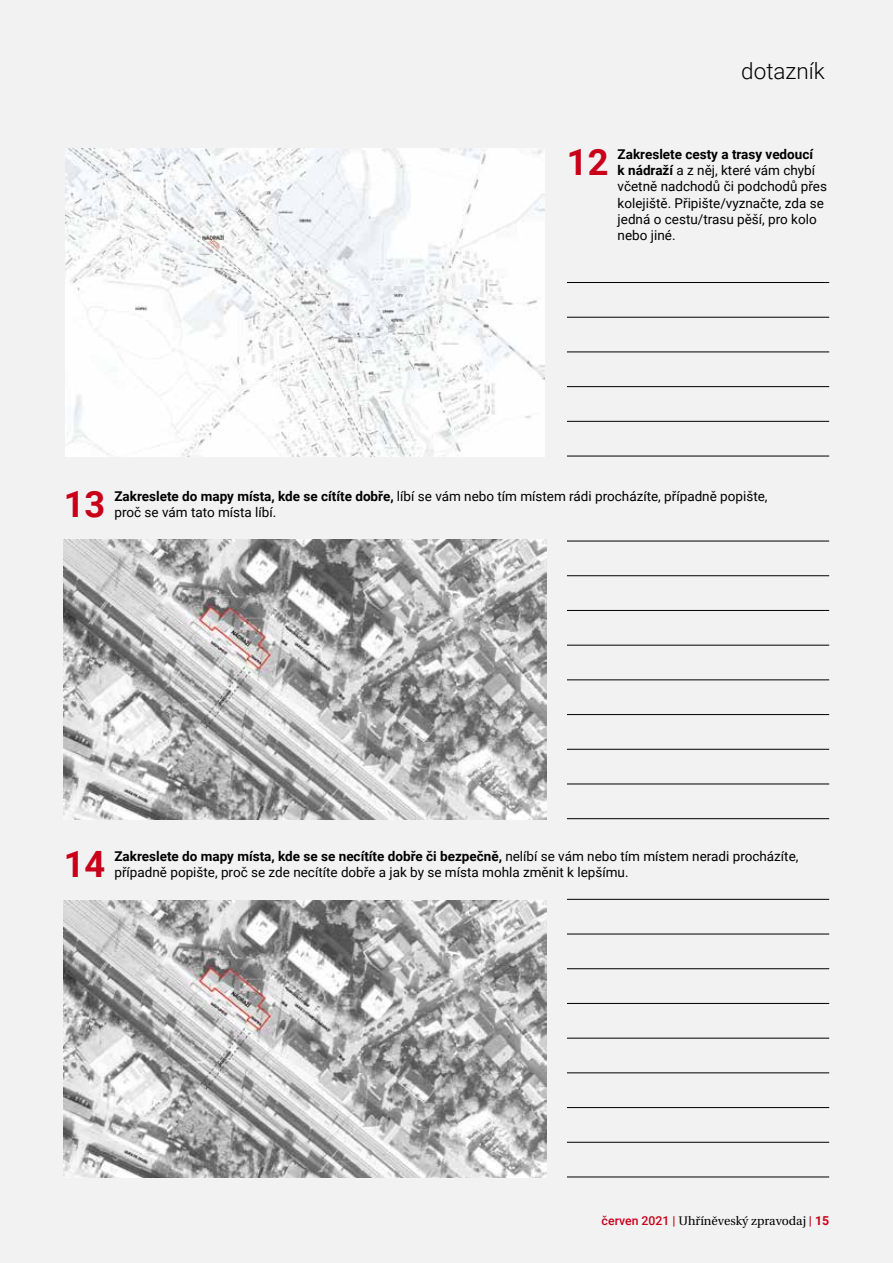
<style>
.page{position:relative;width:893px;height:1263px;background:#f2f2f3}
.page>*{position:absolute;margin:0;border:0;box-sizing:border-box;transform-origin:0 0}
.t1{font:700 36.3px "Roboto";color:#c90019}
.t2{font:300 22.5px "Roboto";color:#000}
.t3{font:13.5px/16.2px "Roboto";color:#000}
.t4{font:12.3px "Heuristica";color:#000}
.s1{font-weight:700}
.s2{font-family:"Roboto";font-weight:500;color:#c90019}
.s3{font-family:"Roboto";font-weight:700;color:#c90019}
</style>
<div class="page">
<img style="left:64px;top:900px;width:482px;height:278px">
<img style="left:64px;top:539px;width:482px;height:280px">
<img style="left:66px;top:149px;width:478px;height:307px">
<hr style="left:567px;top:541px;width:262px;height:1px;background:#000">
<hr style="left:567px;top:575px;width:262px;height:1px;background:#000">
<hr style="left:567px;top:610px;width:262px;height:1px;background:#000">
<hr style="left:567px;top:645px;width:262px;height:1px;background:#000">
<hr style="left:567px;top:680px;width:262px;height:1px;background:#000">
<hr style="left:567px;top:714px;width:262px;height:1px;background:#000">
<hr style="left:567px;top:749px;width:262px;height:1px;background:#000">
<hr style="left:567px;top:784px;width:262px;height:1px;background:#000">
<hr style="left:567px;top:818px;width:262px;height:1px;background:#000">
<hr style="left:567px;top:282px;width:262px;height:1px;background:#000">
<hr style="left:567px;top:317px;width:262px;height:1px;background:#000">
<hr style="left:567px;top:352px;width:262px;height:1px;background:#000">
<hr style="left:567px;top:386px;width:262px;height:1px;background:#000">
<hr style="left:567px;top:421px;width:262px;height:1px;background:#000">
<hr style="left:567px;top:456px;width:262px;height:1px;background:#000">
<hr style="left:567px;top:899px;width:262px;height:1px;background:#000">
<hr style="left:567px;top:934px;width:262px;height:1px;background:#000">
<hr style="left:567px;top:968px;width:262px;height:1px;background:#000">
<hr style="left:567px;top:1003px;width:262px;height:1px;background:#000">
<hr style="left:567px;top:1038px;width:262px;height:1px;background:#000">
<hr style="left:567px;top:1072px;width:262px;height:1px;background:#000">
<hr style="left:567px;top:1107px;width:262px;height:1px;background:#000">
<hr style="left:567px;top:1142px;width:262px;height:1px;background:#000">
<hr style="left:567px;top:1177px;width:262px;height:1px;background:#000">
<h2 class="t2" style="left:741px;top:55px;width:85px">dotazník</h2>
<h1 class="t1" style="left:567px;top:137px;width:43px">12</h1>
<p class="t3" style="left:618px;top:146px;width:211px"><span class="s1">Zakreslete cesty a trasy vedoucí<br>k nádraží</span> a z něj, které vám chybí včetně nadchodů či podchodů přes kolejiště. Připište/vyznačte, zda se jedná o cestu/trasu pěší, pro kolo nebo jiné.</p>
<h1 class="t1" style="left:64px;top:479px;width:43px">13</h1>
<p class="t3" style="left:114px;top:487px;width:655px"><span class="s1">Zakreslete do mapy místa, kde se cítíte dobře,</span> líbí se vám nebo tím místem rádi procházíte, případně popište, proč se vám tato místa líbí.</p>
<h1 class="t1" style="left:64px;top:838px;width:43px">14</h1>
<p class="t3" style="left:114px;top:847px;width:686px"><span class="s1">Zakreslete do mapy místa, kde se se necítíte dobře či bezpečně,</span> nelíbí se vám nebo tím místem neradi procházíte, případně popište, proč se zde necítíte dobře a jak by se místa mohla změnit k lepšímu.</p>
<p class="t4" style="left:602px;top:1211px;width:229px"><span class="s2">červen 2021 |</span> Uhříněveský zpravodaj <span class="s3">| 15</span></p>
</div>
